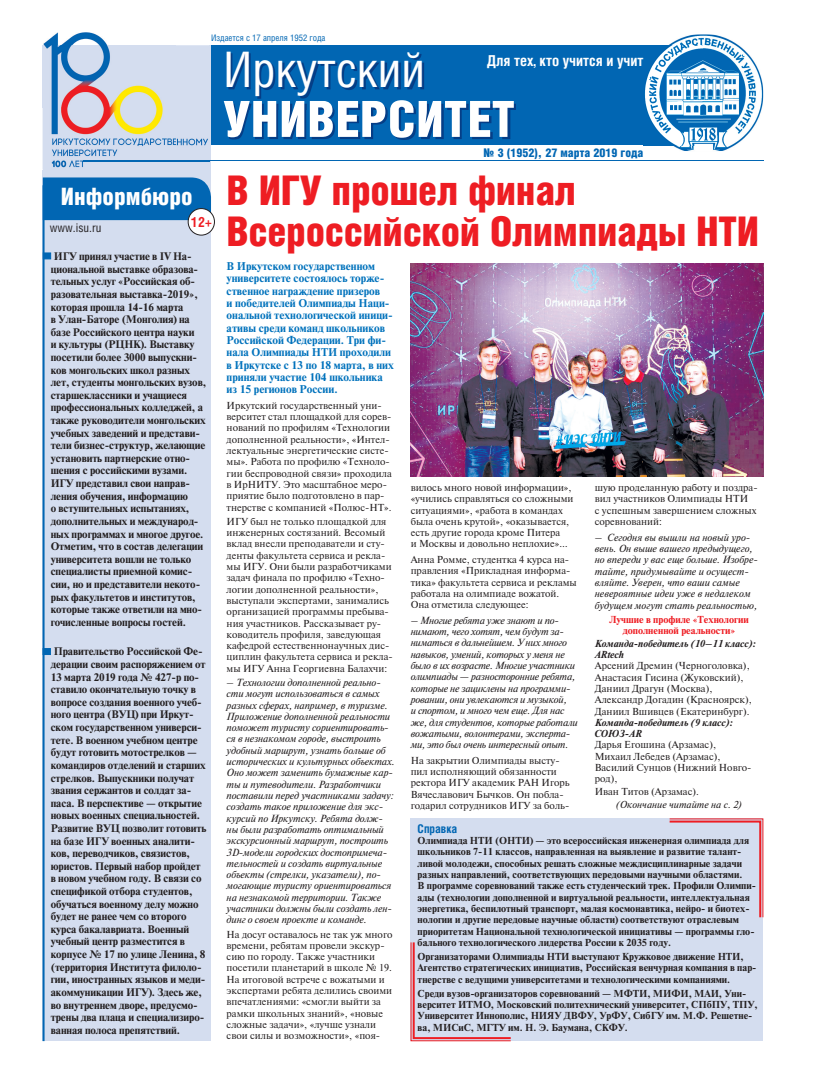
<style>
.page{position:relative;width:820px;height:1078px;background:#fff}
.page>*{position:absolute;margin:0;border:0;box-sizing:border-box;transform-origin:0 0}
.t1{font:900 50px "Helios Cond";letter-spacing:.01em;color:#fff}
.t2{font:49px "Helios Cond";letter-spacing:-.01em;color:#fff}
.t3{font:900 41px/41px "Helios Cond";letter-spacing:-.01em;color:#ee1d23}
.t4{font:900 24px "Helios Cond";color:#fff}
.t5{font:700 15px "Helios Cond";color:#fff}
.t6{font:700 14px "Helios Cond";color:#ee1d23}
.t7{font:900 12px "Helios Cond";color:#0166b3}
.t8{font:12px "Helios Cond";color:#231f20}
.t9{font:700 12px "Helios Cond";color:#0166b3}
.t10{font:700 11.2px/12.3px "Newton";color:#0072bc}
.t11{font:700 10.9px/12.6px "Newton";letter-spacing:-.01em;color:#231f20}
.t12{font:italic 10.3px/11.3px "Newton";letter-spacing:-.01em;color:#231f20}
.t13{font:10.1px/11.3px "Newton";color:#231f20}
.t14{font:700 10.1px/11.3px "Newton";color:#231f20}
.t15{font:italic 700 10.1px/11.3px "Newton";color:#231f20}
.t16{font:700 10.1px/11.3px "Newton";color:#ee1d23;text-align:center}
.t17{font:italic 10.1px "Newton";color:#231f20}
.t18{font:9px "Helios Cond";color:#0166b3}
.s1{font-size:10.1px}
</style>
<div class="page">
<div style="left:43px;top:45px;width:168px;height:995px;background:#d4ddef"></div>
<div style="left:43px;top:177px;width:168px;height:43px;background:#0166b3"></div>
<div style="left:188px;top:208px;width:26px;height:27px;background:#fff;border-radius:50%"></div>
<div style="left:188px;top:208px;width:27px;height:27px;border:1px solid #231f20;border-radius:50%"></div>
<div style="left:211px;top:45px;width:488px;height:100px;background:#0166b3"></div>
<img style="left:643px;top:34px;width:120px;height:117px">
<img style="left:643px;top:46px;width:59px;height:99px">
<img style="left:225px;top:54px;width:290px;height:86px">
<hr style="left:84px;top:160px;width:679px;height:1px;background:#0166b3">
<img style="left:42px;top:32px;width:65px;height:32px">
<img style="left:42px;top:64px;width:1px;height:105px">
<img style="left:43px;top:45px;width:166px;height:123px">
<img style="left:84px;top:160px;width:125px;height:1px">
<hr style="left:43px;top:185px;width:2px;height:855px;background:#0166b3">
<div style="left:43px;top:252px;width:8px;height:7px;background:#0166b3;border:1px solid #0166b3"></div>
<div style="left:410px;top:818px;width:353px;height:222px;background:#d4ddef"></div>
<svg style="left:410px;top:942px;width:102px;height:99px"></svg>
<svg style="left:669px;top:818px;width:94px;height:100px"></svg>
<div style="left:43px;top:648px;width:8px;height:7px;background:#0166b3"></div>
<img style="left:410px;top:263px;width:353px;height:213px">
<p class="t18" style="left:211px;top:32px;width:116px">Издается с 17 апреля 1952 года</p>
<h2 class="t2" style="left:223px;top:40px;width:204px">Иркутский</h2>
<h1 class="t1" style="left:223px;top:89px;width:293px">УНИВЕРСИТЕТ</h1>
<h3 class="t5" style="left:486px;top:50px;width:158px">Для тех, кто учится и учит</h3>
<h3 class="t4" style="left:61px;top:182px;width:133px">Информбюро</h3>
<p class="t8" style="left:50px;top:220px;width:53px">www.isu.ru</p>
<h3 class="t6" style="left:191px;top:213px;width:22px">12+</h3>
<p class="t11" style="left:51px;top:250px;width:157px">ИГУ принял участие в IV На&shy;циональной выставке образова&shy;тельных услуг «Российская об&shy;разовательная выставка-2019», которая прошла 14-16 марта<br>в Улан-Баторе (Монголия) на базе Российского центра науки<br>и культуры (РЦНК). Выставку посетили более 3000 выпускни&shy;ков монгольских школ разных лет, студенты монгольских вузов, старшеклассники и учащиеся профессиональных колледжей, а также руководители монгольских учебных заведений и представи&shy;тели бизнес-структур, желающие установить партнерские отно&shy;шения с российскими вузами.<br>ИГУ представил свои направ&shy;ления обучения, информацию<br>о вступительных испытаниях, дополнительных и международ&shy;ных программах и многое другое.<br>Отметим, что в состав делегации университета вошли не только специалисты приемной комис&shy;сии, но и представители некото&shy;рых факультетов и институтов, которые также ответили на мно&shy;гочисленные вопросы гостей.</p>
<p class="t11" style="left:51px;top:645px;width:157px">Правительство Российской Фе&shy;дерации своим распоряжением от<br>13 марта 2019 года № 427-р по&shy;ставило окончательную точку в вопросе создания военного учеб&shy;ного центра (ВУЦ) при Иркут&shy;ском государственном универси&shy;тете. В военном учебном центре будут готовить мотострелков — командиров отделений и старших стрелков. Выпускники получат звания сержантов и солдат за&shy;паса. В перспективе — открытие новых военных специальностей.<br>Развитие ВУЦ позволит готовить на базе ИГУ военных аналити&shy;ков, переводчиков, связистов, юристов. Первый набор пройдет в новом учебном году. В связи со спецификой отбора студентов, обучаться военному делу можно будет не ранее чем со второго курса бакалавриата. Военный учебный центр разместится в корпусе № 17 по улице Ленина, 8 (территория Института филоло&shy;гии, иностранных языков и меди&shy;акоммуникации ИГУ). Здесь же, во внутреннем дворе, предусмо&shy;трены два плаца и специализиро&shy;ванная полоса препятствий.</p>
<p class="t7" style="left:483px;top:145px;width:161px">№ 3 (1952), 27 марта 2019 года</p>
<h3 class="t3" style="left:226px;top:169px;width:533px">В ИГУ прошел финал<br>Всероссийской Олимпиады НТИ</h3>
<p class="t10" style="left:226px;top:260px;width:169px">В Иркутском государственном университете состоялось торже&shy;ственное награждение призеров<br>и победителей Олимпиады Наци&shy;ональной технологической иници&shy;ативы среди команд школьников<br>Российской Федерации. Три фи&shy;нала Олимпиады НТИ проходили в Иркутске с 13 по 18 марта, в них приняли участие 104 школьника из 15 регионов России.</p>
<p class="t13" style="left:226px;top:399px;width:167px">Иркутский государственный уни&shy;верситет стал площадкой для сорев&shy;нований по профилям «Технологии дополненной реальности», «Интел&shy;лектуальные энергетические систе&shy;мы». Работа по профилю «Техноло&shy;гии беспроводной связи» проходила в ИрНИТУ. Это масштабное меро&shy;приятие было подготовлено в пар&shy;тнерстве с компанией «Полюс-НТ».</p>
<p class="t13" style="left:226px;top:515px;width:167px">ИГУ был не только площадкой для инженерных состязаний. Весомый вклад внесли преподаватели и сту&shy;денты факультета сервиса и рекла&shy;мы ИГУ. Они были разработчиками задач финала по профилю «Техно&shy;логии дополненной реальности», выступали экспертами, занимались организацией программы пребыва&shy;ния участников. Рассказывает ру&shy;ководитель профиля, заведующая кафедрой естественнонаучных дис&shy;циплин факультета сервиса и рекла&shy;мы ИГУ Анна Георгиевна Балахчи:</p>
<p class="t12" style="left:226px;top:676px;width:169px"><span class="s1">–</span> Технологии дополненной реально&shy;сти могут использоваться в самых разных сферах, например, в туризме.<br>Приложение дополненной реальности поможет туристу сориентировать&shy;ся в незнакомом городе, выстроить удобный маршрут, узнать больше об исторических и культурных объектах.<br>Оно может заменить бумажные кар&shy;ты и путеводители. Разработчики поставили перед участниками задачу: создать такое приложение для экс&shy;курсий по Иркутску. Ребята долж&shy;ны были разработать оптимальный экскурсионный маршрут, построить 3D-модели городских достопримеча&shy;тельностей и создать виртуальные объекты (стрелки, указатели), по&shy;могающие туристу ориентироваться на незнакомой территории. Также участники должны были создать лен&shy;динг о своем проекте и команде.</p>
<p class="t13" style="left:226px;top:927px;width:167px">На досуг оставалось не так уж много времени, ребятам провели экскур&shy;сию по городу. Также участники посетили планетарий в школе № 19.<br>На итоговой встрече с вожатыми и экспертами ребята делились своими впечатлениями: «смогли выйти за рамки школьных знаний», «новые сложные задачи», «лучше узнали свои силы и возможности», «поя-</p>
<p class="t13" style="left:410px;top:481px;width:164px">вилось много новой информации», «учились справляться со сложными ситуациями», «работа в командах была очень крутой», «оказывается, есть другие города кроме Питера<br>и Москвы и довольно неплохие»…</p>
<p class="t13" style="left:410px;top:553px;width:167px">Анна Ромме, студентка 4 курса на&shy;правления «Прикладная информа&shy;тика» факультета сервиса и рекламы работала на олимпиаде вожатой.<br>Она отметила следующее:</p>
<p class="t12" style="left:410px;top:614px;width:169px">– Многие ребята уже знают и по&shy;нимают, чего хотят, чем будут за&shy;ниматься в дальнейшем. У них много навыков, умений, которых у меня не было в их возрасте. Многие участники олимпиады — разносторонние ребята, которые не зациклены на программи&shy;ровании, они увлекаются и музыкой,<br>и спортом, и много чем еще. Для нас же, для студентов, которые работали вожатыми, волонтерами, эксперта&shy;ми, это был очень интересный опыт.</p>
<p class="t13" style="left:410px;top:754px;width:160px">На закрытии Олимпиады высту&shy;пил исполняющий обязанности ректора ИГУ академик РАН Игорь<br>Вячеславович Бычков. Он побла&shy;годарил сотрудников ИГУ за боль-</p>
<p class="t13" style="left:594px;top:481px;width:164px">шую проделанную работу и поздра&shy;вил участников Олимпиады НТИ<br>с успешным завершением сложных соревнований:</p>
<p class="t12" style="left:594px;top:531px;width:164px">– Сегодня вы вышли на новый уро&shy;вень. Он выше вашего предыдущего, но впереди у вас еще больше. Изобре&shy;тайте, придумывайте и осущест&shy;вляйте. Уверен, что ваши самые невероятные идеи уже в недалеком будущем могут стать реальностью,</p>
<p class="t16" style="left:609px;top:613px;width:141px">Лучшие в профиле «Технологии дополненной реальности»</p>
<p class="t15" style="left:594px;top:637px;width:162px">Команда-победитель (10–11 класс):<br>ARtech</p>
<p class="t13" style="left:594px;top:659px;width:158px">Арсений Дремин (Черноголовка),<br>Анастасия Гисина (Жуковский),<br>Даниил Драгун (Москва),<br>Александр Догадин (Красноярск),<br>Даниил Вшивцев (Екатеринбург).</p>
<p class="t15" style="left:594px;top:716px;width:140px">Команда-победитель (9 класс):<br>СОЮЗ-AR</p>
<p class="t13" style="left:594px;top:738px;width:158px">Дарья Егошина (Арзамас),<br>Михаил Лебедев (Арзамас),<br>Василий Сунцов (Нижний Новго&shy;род),</p>
<p class="t13" style="left:594px;top:785px;width:106px">Иван Титов (Арзамас).</p>
<p class="t17" style="left:615px;top:797px;width:127px">(Окончание читайте на с. 2)</p>
<p class="t9" style="left:417px;top:820px;width:41px">Справка</p>
<p class="t14" style="left:417px;top:835px;width:340px">Олимпиада НТИ (ОНТИ) — это всероссийская инженерная олимпиада для школьников 7-11 классов, направленная на выявление и развитие талант&shy;ливой молодежи, способных решать сложные междисциплинарные задачи разных направлений, соответствующих передовыми научными областями.<br>В программе соревнований также есть студенческий трек. Профили Олимпи&shy;ады (технологии дополненной и виртуальной реальности, интеллектуальная энергетика, беспилотный транспорт, малая космонавтика, нейро- и биотех&shy;нологии и другие передовые научные области) соответствуют отраслевым приоритетам Национальной технологической инициативы — программы гло&shy;бального технологического лидерства России к 2035 году.</p>
<p class="t14" style="left:417px;top:950px;width:340px">Организаторами Олимпиады НТИ выступают Кружковое движение НТИ,<br>Агентство стратегических инициатив, Российская венчурная компания в пар&shy;тнерстве с ведущими университетами и технологическими компаниями.</p>
<p class="t14" style="left:417px;top:987px;width:341px">Среди вузов-организаторов соревнований — МФТИ, МИФИ, МАИ, Уни&shy;верситет ИТМО, Московский политехнический университет, СПбПУ, ТПУ, Университет Иннополис, НИЯУ ДВФУ, УрФУ, СибГУ им. М.Ф. Решетне&shy;ва, МИСиС, МГТУ им. Н. Э. Баумана, СКФУ.</p>
</div>
